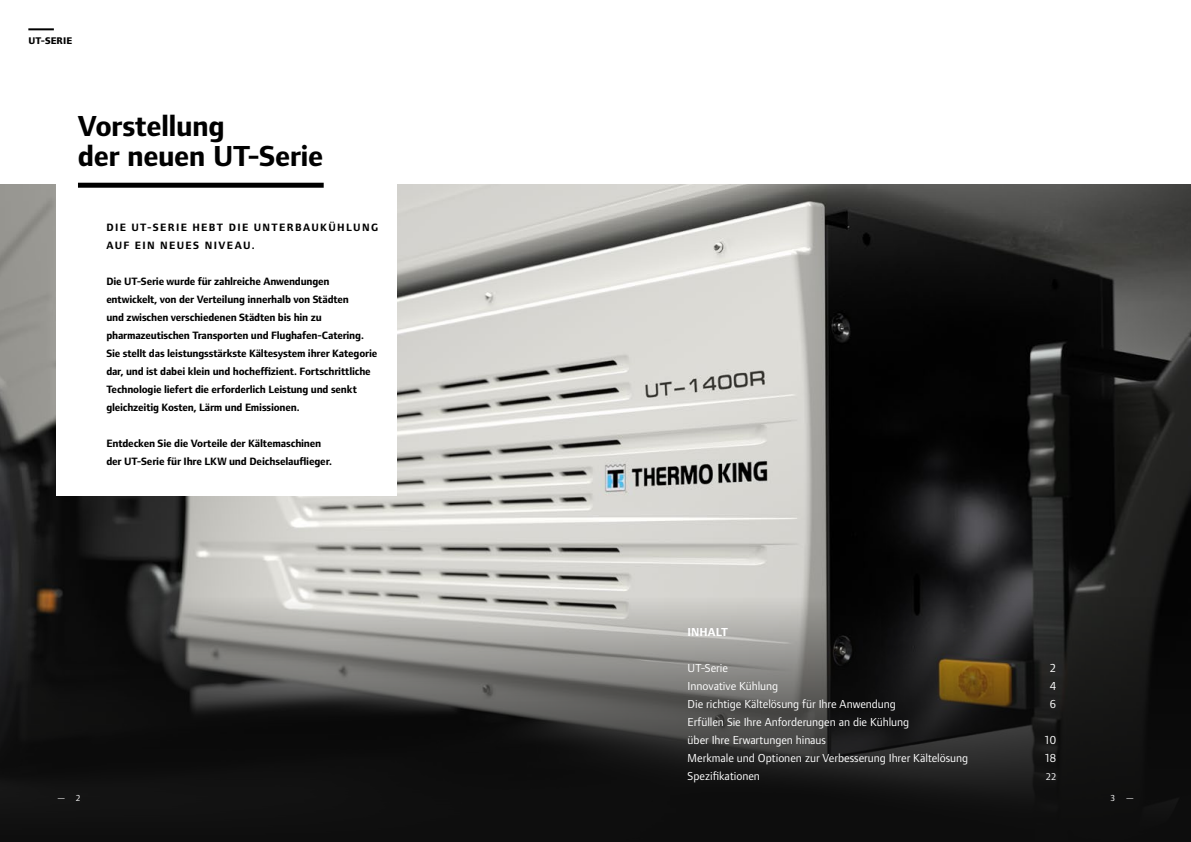
<style>
.page{position:relative;width:1191px;height:842px;background:#fff}
.page>*{position:absolute;margin:0;border:0;box-sizing:border-box;transform-origin:0 0}
.t1{font:700 30px/30px "Foundry Form Sans";letter-spacing:-.015em;color:#000}
.t2{font:12px/18px "Foundry Form Sans";letter-spacing:-.005em;color:#fff}
.t3{font:700 12px "Foundry Form Sans";color:#fff}
.t4{font:700 11px/18px "Foundry Form Sans";letter-spacing:-.015em;color:#000}
.t5{font:700 11px/18px "Foundry Form Sans";letter-spacing:.125em;color:#000}
.t6{font:800 10px "Foundry Form Sans";letter-spacing:.01em;color:#000}
.t7{font:10px "Foundry Form Sans";color:#fff}
.t8{font:9px "Foundry Form Sans";color:#fff}
</style>
<div class="page">
<img style="left:0;top:184px;width:1191px;height:411px">
<svg style="left:0;top:595px;width:1191px;height:247px;background:#353432"></svg>
<hr style="left:28px;top:28px;width:26px;height:2px;background:#000">
<div style="left:57px;top:102px;width:340px;height:394px;background:#fff"></div>
<div style="left:78px;top:183px;width:246px;height:5px;background:#000"></div>
<p class="t6" style="left:28px;top:35px;width:45px">UT-SERIE</p>
<h1 class="t1" style="left:78px;top:111px;width:247px">Vorstellung<br>der neuen UT-Serie</h1>
<p class="t5" style="left:106px;top:218px;width:273px">DIE UT-SERIE HEBT DIE UNTERBAUKÜHLUNG<br>AUF EIN NEUES NIVEAU.</p>
<p class="t4" style="left:106px;top:272px;width:272px">Die UT-Serie wurde für zahlreiche Anwendungen entwickelt, von der Verteilung innerhalb von Städten<br>und zwischen verschiedenen Städten bis hin zu pharmazeutischen Transporten und Flughafen-Catering.<br>Sie stellt das leistungsstärkste Kältesystem ihrer Kategorie dar, und ist dabei klein und hocheffizient. Fortschrittliche Technologie liefert die erforderlich Leistung und senkt gleichzeitig Kosten, Lärm und Emissionen.</p>
<p class="t4" style="left:106px;top:434px;width:227px">Entdecken Sie die Vorteile der Kältemaschinen der UT‑Serie für Ihre LKW und Deichselauflieger.</p>
<p class="t3" style="left:687px;top:625px;width:42px">INHALT</p>
<p class="t2" style="left:687px;top:659px;width:42px">UT-Serie</p>
<p class="t2" style="left:1050px;top:659px;width:8px">2</p>
<p class="t2" style="left:687px;top:677px;width:92px">Innovative Kühlung</p>
<p class="t2" style="left:1050px;top:677px;width:8px">4</p>
<p class="t2" style="left:687px;top:695px;width:210px">Die richtige Kältelösung für Ihre Anwendung</p>
<p class="t2" style="left:1050px;top:695px;width:8px">6</p>
<p class="t2" style="left:687px;top:713px;width:223px">Erfüllen Sie Ihre Anforderungen an die Kühlung über Ihre Erwartungen hinaus</p>
<p class="t2" style="left:1044px;top:731px;width:13px">10</p>
<p class="t2" style="left:687px;top:749px;width:282px">Merkmale und Optionen zur Verbesserung Ihrer Kältelösung</p>
<p class="t2" style="left:1044px;top:749px;width:13px">18</p>
<p class="t2" style="left:687px;top:767px;width:74px">Spezifikationen</p>
<p class="t7" style="left:1045px;top:771px;width:12px">22</p>
<p class="t8" style="left:57px;top:792px;width:25px">— 2</p>
<p class="t8" style="left:1110px;top:792px;width:25px">3 —</p>
</div>
